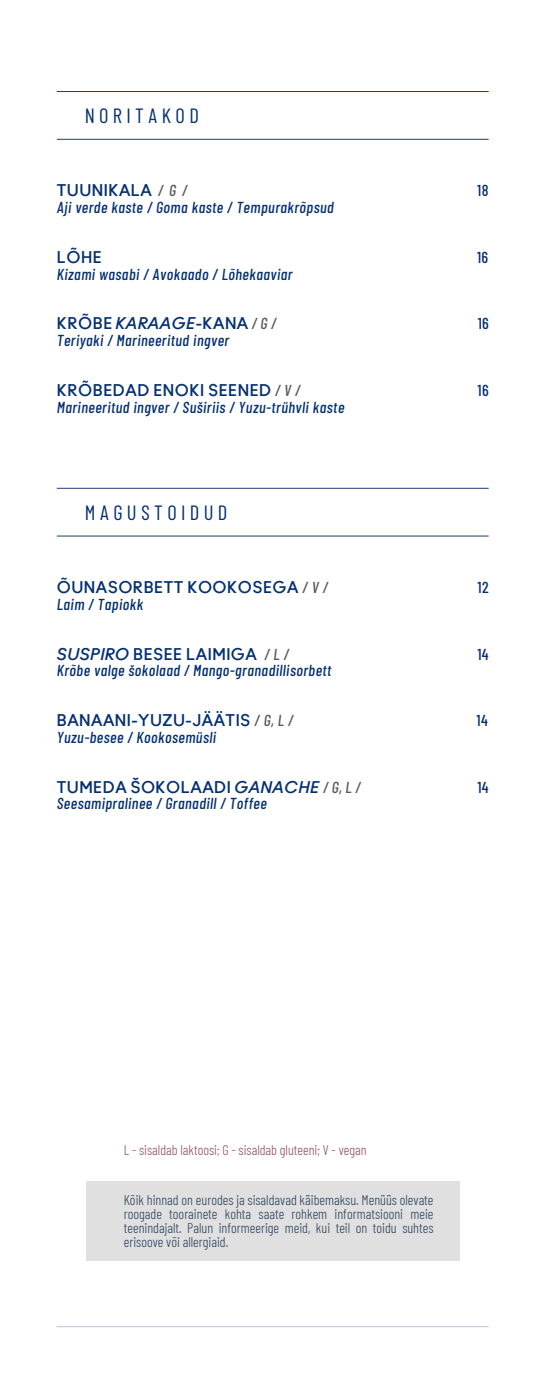
<style>
.page{position:relative;width:546px;height:1389px;background:#fff}
.page>*{position:absolute;margin:0;border:0;box-sizing:border-box;transform-origin:0 0}
.t1{font:20.65px "Barlow Condensed";letter-spacing:.21em;color:#043072}
.t2{font:italic 500 15.92px "Barlow Condensed";letter-spacing:.03em;color:#043072}
.t3{font:700 15.92px "Ano";letter-spacing:.03em;color:#043072}
.t4{font:500 15.92px "Barlow Condensed";letter-spacing:.03em;color:#043072}
.t5{font:300 14px/14px "Barlow Condensed";color:#293f5a;text-align:justify}
.t6{font:300 14px "Barlow Condensed";color:#8e4c57}
.s1{font-family:"Barlow Condensed";font-weight:500;font-style:italic;color:#57585a}
.s2{font-style:italic}
</style>
<div class="page">
<hr style="left:57px;top:91px;width:431px;height:1px;background:#1d3a6c">
<hr style="left:57px;top:139px;width:431px;height:1px;background:#1d3a6c">
<hr style="left:57px;top:1326px;width:431px;height:1px;background:#bac0d7">
<hr style="left:57px;top:488px;width:431px;height:1px;background:#1d3a6c">
<hr style="left:57px;top:536px;width:431px;height:1px;background:#1d3a6c">
<div style="left:86px;top:1182px;width:374px;height:79px;background:#e0e0e0"></div>
<p class="t1" style="left:85px;top:103px;width:116px">NORITAKOD</p>
<p class="t3" style="left:57px;top:181px;width:132px">TUUNIKALA <span class="s1">/ G /</span></p>
<p class="t4" style="left:477px;top:181px;width:13px">18</p>
<p class="t2" style="left:57px;top:197px;width:278px">Aji verde kaste / Goma kaste / Tempurakrõpsud</p>
<p class="t3" style="left:57px;top:247px;width:46px">LÕHE</p>
<p class="t4" style="left:477px;top:247px;width:13px">16</p>
<p class="t2" style="left:57px;top:264px;width:237px">Kizami wasabi / Avokaado / Lõhekaaviar</p>
<p class="t3" style="left:57px;top:314px;width:221px">KRÕBE <span class="s2">KARAAGE</span>-KANA <span class="s1">/ G /</span></p>
<p class="t4" style="left:477px;top:314px;width:13px">16</p>
<p class="t2" style="left:57px;top:330px;width:174px">Teriyaki / Marineeritud ingver</p>
<p class="t3" style="left:57px;top:380px;width:245px">KRÕBEDAD ENOKI SEENED <span class="s1">/ V /</span></p>
<p class="t4" style="left:477px;top:380px;width:13px">16</p>
<p class="t2" style="left:57px;top:397px;width:289px">Marineeritud ingver / Suširiis / Yuzu-trühvli kaste</p>
<p class="t1" style="left:85px;top:500px;width:144px">MAGUSTOIDUD</p>
<p class="t3" style="left:57px;top:577px;width:272px">ÕUNASORBETT KOOKOSEGA <span class="s1">/ V /</span></p>
<p class="t4" style="left:477px;top:578px;width:13px">12</p>
<p class="t2" style="left:57px;top:594px;width:88px">Laim / Tapiokk</p>
<p class="t3" style="left:57px;top:644px;width:233px"><span class="s2">SUSPIRO</span> BESEE LAIMIGA <span class="s1">/ L /</span></p>
<p class="t4" style="left:477px;top:644px;width:13px">14</p>
<p class="t2" style="left:57px;top:661px;width:276px">Krõbe valge šokolaad / Mango-granadillisorbett</p>
<p class="t3" style="left:57px;top:710px;width:238px">BANAANI-YUZU-JÄÄTIS <span class="s1">/ G, L /</span></p>
<p class="t4" style="left:476px;top:711px;width:13px">14</p>
<p class="t2" style="left:57px;top:727px;width:161px">Yuzu-besee / Kookosemüsli</p>
<p class="t3" style="left:57px;top:777px;width:305px">TUMEDA ŠOKOLAADI <span class="s2">GANACHE</span> <span class="s1">/ G, L /</span></p>
<p class="t4" style="left:477px;top:777px;width:13px">14</p>
<p class="t2" style="left:57px;top:794px;width:211px">Seesamipralinee / Granadill / Toffee</p>
<p class="t6" style="left:124px;top:1140px;width:244px">L - sisaldab laktoosi; G - sisaldab gluteeni; V - vegan</p>
<p class="t5" style="left:124px;top:1192px;width:311px">Kõik hinnad on eurodes ja sisaldavad käibemaksu. Menüüs olevate roogade toorainete kohta saate rohkem informatsiooni meie teenindajalt. Palun informeerige meid, kui teil on toidu suhtes erisoove või allergiaid.</p>
</div>
